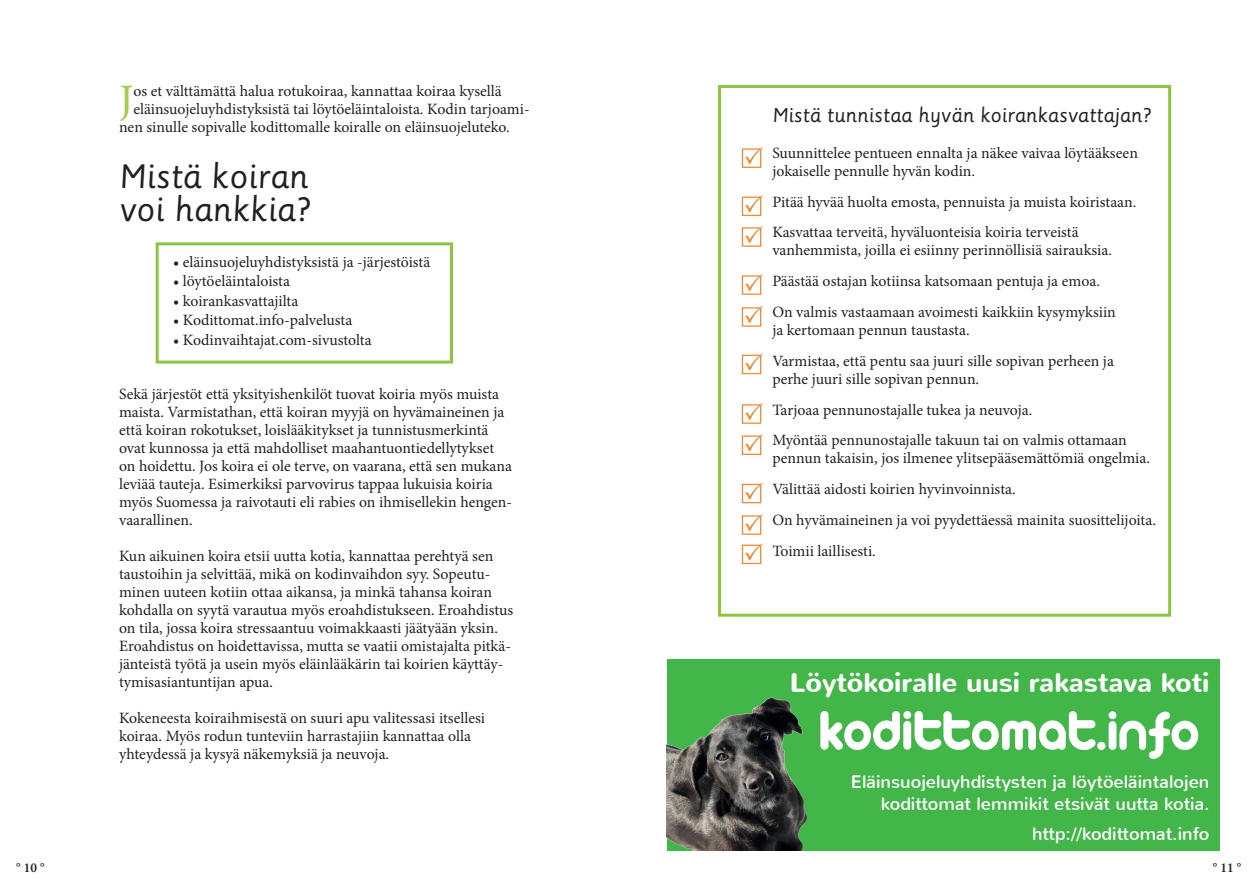
<style>
.page{position:relative;width:1259px;height:893px;background:#fff}
.page>*{position:absolute;margin:0;border:0;box-sizing:border-box;transform-origin:0 0}
.LEIPIS{font:43.5px "Minion Pro";color:#a4cf4e}
.t1{font:33px "Sassoon Primary";color:#231f20}
.t2{font:700 27px "Nunito";color:#fff}
.LEIPIS-2{font:19.5px "Sassoon Primary";color:#231f20}
.t3{font:18px/21.6px "Nunito";color:#fff;text-align:right}
.LEIPIS-3{font:15.75px/18px "Minion Pro";color:#231f20}
.t4{font:600 13.5px "Minion Pro";color:#231f20}
</style>
<div class="page">
<div style="left:718px;top:85px;width:453px;height:532px;border:3px solid #8bc63e"></div>
<div style="left:666px;top:659px;width:553px;height:191px;background:#42b649"></div>
<svg style="left:823px;top:711px;width:375px;height:48px"></svg>
<img style="left:666px;top:694px;width:157px;height:156px">
<svg style="left:742px;top:147px;width:21px;height:21px"></svg>
<svg style="left:742px;top:195px;width:21px;height:21px"></svg>
<svg style="left:742px;top:226px;width:21px;height:21px"></svg>
<svg style="left:742px;top:274px;width:21px;height:21px"></svg>
<svg style="left:742px;top:306px;width:21px;height:21px"></svg>
<svg style="left:742px;top:354px;width:21px;height:20px"></svg>
<svg style="left:742px;top:403px;width:21px;height:21px"></svg>
<svg style="left:742px;top:434px;width:21px;height:21px"></svg>
<svg style="left:742px;top:483px;width:21px;height:20px"></svg>
<svg style="left:742px;top:514px;width:21px;height:21px"></svg>
<svg style="left:742px;top:543px;width:21px;height:21px"></svg>
<div style="left:156px;top:242px;width:297px;height:122px;border:3px solid #8bc63e"></div>
<p class="LEIPIS" style="left:119px;top:71px;width:16px">J</p>
<p class="LEIPIS-3" style="left:133px;top:82px;width:370px">os et välttämättä halua rotukoiraa, kannattaa koiraa kysellä</p>
<p class="LEIPIS-3" style="left:133px;top:100px;width:398px">eläinsuojeluyhdistyksistä tai löytöeläintaloista. Kodin tarjoami-</p>
<p class="LEIPIS-3" style="left:119px;top:118px;width:392px">nen sinulle sopivalle kodittomalle koiralle on eläinsuojeluteko.</p>
<p class="t1" style="left:119px;top:157px;width:191px">Mistä koiran</p>
<p class="t1" style="left:119px;top:190px;width:193px">voi hankkia?</p>
<p class="LEIPIS-3" style="left:173px;top:253px;width:259px">• eläinsuojeluyhdistyksistä ja -järjestöistä</p>
<p class="LEIPIS-3" style="left:173px;top:272px;width:118px">• löytöeläintaloista</p>
<p class="LEIPIS-3" style="left:173px;top:292px;width:127px">• koirankasvattajilta</p>
<p class="LEIPIS-3" style="left:173px;top:311px;width:181px">• Kodittomat.info-palvelusta</p>
<p class="LEIPIS-3" style="left:173px;top:331px;width:200px">• Kodinvaihtajat.com-sivustolta</p>
<p class="LEIPIS-3" style="left:119px;top:385px;width:387px">Sekä järjestöt että yksityishenkilöt tuovat koiria myös muista maista. Varmistathan, että koiran myyjä on hyvämaineinen ja</p>
<p class="LEIPIS-3" style="left:119px;top:421px;width:371px">että koiran rokotukset, loislääkitykset ja tunnistusmerkintä</p>
<p class="LEIPIS-3" style="left:119px;top:439px;width:377px">ovat kunnossa ja että mahdolliset maahantuontiedellytykset</p>
<p class="LEIPIS-3" style="left:119px;top:457px;width:394px">on hoidettu. Jos koira ei ole terve, on vaarana, että sen mukana leviää tauteja. Esimerkiksi parvovirus tappaa lukuisia koiria</p>
<p class="LEIPIS-3" style="left:119px;top:493px;width:394px">myös Suomessa ja raivotauti eli rabies on ihmisellekin hengen&shy;vaarallinen.</p>
<p class="LEIPIS-3" style="left:119px;top:547px;width:376px">Kun aikuinen koira etsii uutta kotia, kannattaa perehtyä sen</p>
<p class="LEIPIS-3" style="left:119px;top:565px;width:373px">taustoihin ja selvittää, mikä on kodinvaihdon syy. Sopeutu-</p>
<p class="LEIPIS-3" style="left:119px;top:583px;width:396px">minen uuteen kotiin ottaa aikansa, ja minkä tahansa koiran kohdalla on syytä varautua myös eroahdistukseen. Eroahdistus on tila, jossa koira stressaantuu voimakkaasti jäätyään yksin.<br>Eroahdistus on hoidettavissa, mutta se vaatii omistajalta pitkä&shy;jänteistä työtä ja usein myös eläinlääkärin tai koirien käyttäy&shy;tymisasiantuntijan apua.</p>
<p class="LEIPIS-3" style="left:119px;top:709px;width:367px">Kokeneesta koiraihmisestä on suuri apu valitessasi itsellesi</p>
<p class="LEIPIS-3" style="left:119px;top:727px;width:353px">koiraa. Myös rodun tunteviin harrastajiin kannattaa olla</p>
<p class="LEIPIS-3" style="left:119px;top:745px;width:272px">yhteydessä ja kysyä näkemyksiä ja neuvoja.</p>
<p class="LEIPIS-2" style="left:772px;top:104px;width:380px">Mistä tunnistaa hyvän koirankasvattajan?</p>
<p class="LEIPIS-3" style="left:772px;top:144px;width:367px">Suunnittelee pentueen ennalta ja näkee vaivaa löytääkseen</p>
<p class="LEIPIS-3" style="left:772px;top:162px;width:204px">jokaiselle pennulle hyvän kodin.</p>
<p class="LEIPIS-3" style="left:772px;top:193px;width:365px">Pitää hyvää huolta emosta, pennuista ja muista koiristaan.</p>
<p class="LEIPIS-3" style="left:772px;top:223px;width:308px">Kasvattaa terveitä, hyväluonteisia koiria terveistä</p>
<p class="LEIPIS-3" style="left:772px;top:241px;width:341px">vanhemmista, joilla ei esiinny perinnöllisiä sairauksia.</p>
<p class="LEIPIS-3" style="left:772px;top:272px;width:329px">Päästää ostajan kotiinsa katsomaan pentuja ja emoa.</p>
<p class="LEIPIS-3" style="left:772px;top:303px;width:345px">On valmis vastaamaan avoimesti kaikkiin kysymyksiin</p>
<p class="LEIPIS-3" style="left:772px;top:321px;width:199px">ja kertomaan pennun taustasta.</p>
<p class="LEIPIS-3" style="left:772px;top:352px;width:343px">Varmistaa, että pentu saa juuri sille sopivan perheen ja</p>
<p class="LEIPIS-3" style="left:772px;top:370px;width:208px">perhe juuri sille sopivan pennun.</p>
<p class="LEIPIS-3" style="left:772px;top:401px;width:261px">Tarjoaa pennunostajalle tukea ja neuvoja.</p>
<p class="LEIPIS-3" style="left:772px;top:431px;width:356px">Myöntää pennunostajalle takuun tai on valmis ottamaan</p>
<p class="LEIPIS-3" style="left:772px;top:449px;width:379px">pennun takaisin, jos ilmenee ylitsepääsemättömiä ongelmia.</p>
<p class="LEIPIS-3" style="left:772px;top:480px;width:245px">Välittää aidosti koirien hyvinvoinnista.</p>
<p class="LEIPIS-3" style="left:772px;top:511px;width:385px">On hyvämaineinen ja voi pyydettäessä mainita suosittelijoita.</p>
<p class="LEIPIS-3" style="left:772px;top:542px;width:105px">Toimii laillisesti.</p>
<p class="t2" style="left:790px;top:665px;width:421px">Löytökoiralle uusi rakastava koti</p>
<p class="t3" style="left:851px;top:772px;width:360px">Eläinsuojeluyhdistysten ja löytöeläintalojen kodittomat lemmikit etsivät uutta kotia.</p>
<p class="t3" style="left:1032px;top:823px;width:179px">http://kodittomat.info</p>
<p class="t4" style="left:16px;top:859px;width:30px">° 10 °</p>
<p class="t4" style="left:1213px;top:859px;width:30px">° 11 °</p>
</div>
